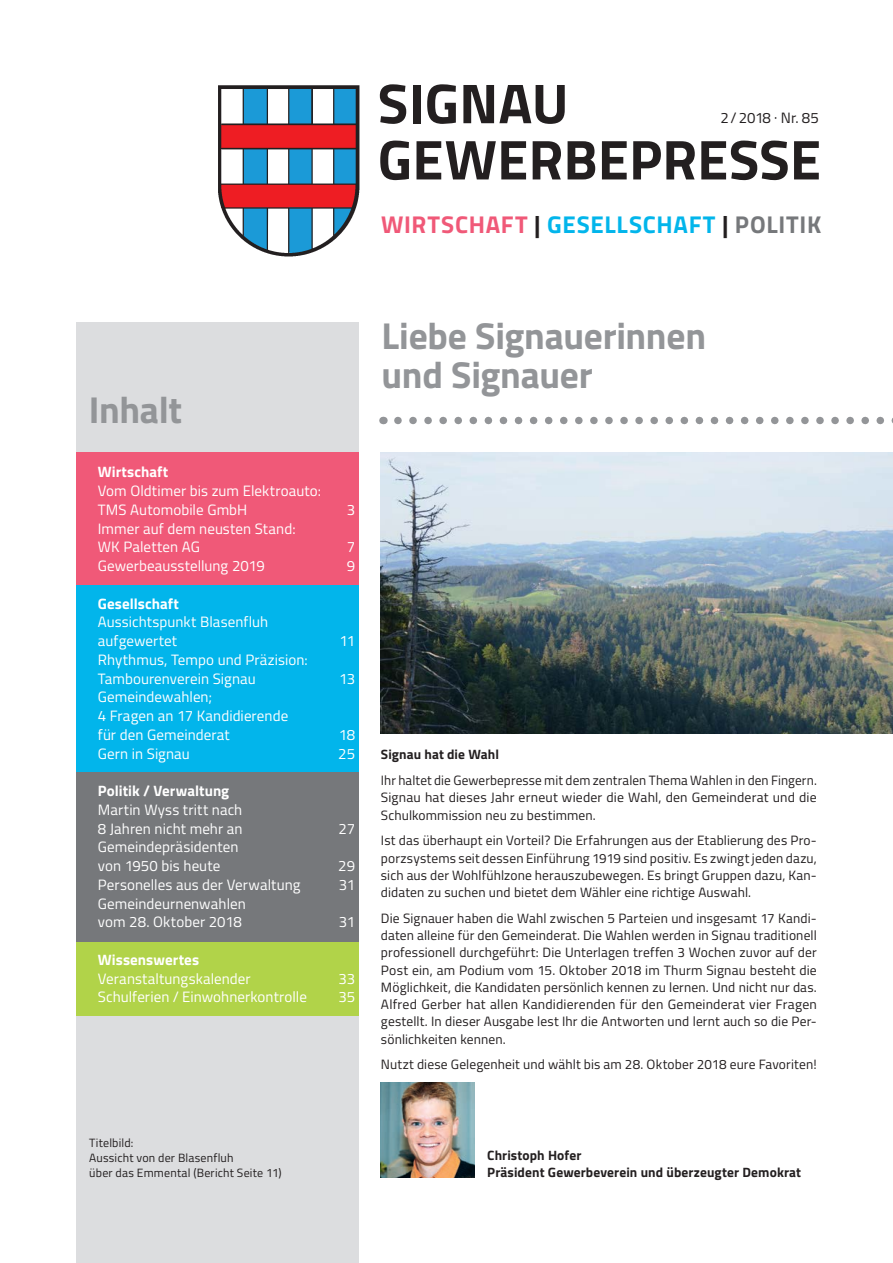
<style>
.page{position:relative;width:893px;height:1263px;background:#fff}
.page>*{position:absolute;margin:0;border:0;box-sizing:border-box;transform-origin:0 0}
.t1{font:700 56.25px/56.2px "Titillium";letter-spacing:.005em;color:#231f20}
.t2{font:700 37.5px/39px "Titillium";letter-spacing:-.01em;color:#939598}
.t3{font:700 24.3px "Titillium";letter-spacing:.03em;color:#02b5eb}
.t4{font:15px/18.8px "Titillium";letter-spacing:.005em;color:#fff}
.t5{font:700 15px "Titillium";letter-spacing:.005em;color:#fff}
.t6{font:15px "Titillium";color:#231f20}
.t7{font:13.5px/17.2px "Titillium";letter-spacing:.01em;color:#231f20;text-align:justify}
.t8{font:700 13.5px/17.2px "Titillium";letter-spacing:.01em;color:#231f20}
.t9{font:12px/15px "Titillium";letter-spacing:.015em;color:#231f20}
.s1{color:#f05978}
.s2{color:#231f20}
.s3{color:#76787b}
</style>
<div class="page">
<div style="left:76px;top:452px;width:283px;height:811px;background:#dcdddf"></div>
<div style="left:76px;top:321px;width:283px;height:131px;background:#dcdddf"></div>
<div style="left:76px;top:452px;width:283px;height:133px;background:#f05978"></div>
<div style="left:76px;top:585px;width:283px;height:187px;background:#02b5eb"></div>
<svg style="left:398px;top:417px;width:495px;height:7px"></svg>
<img style="left:218px;top:85px;width:142px;height:172px">
<div style="left:76px;top:941px;width:283px;height:75px;background:#b1d349"></div>
<div style="left:76px;top:772px;width:283px;height:169px;background:#76787b"></div>
<img style="left:381px;top:452px;width:512px;height:281px">
<img style="left:381px;top:1082px;width:94px;height:96px">
<h1 class="t1" style="left:378px;top:73px;width:445px">SIGNAU<br>GEWERBEPRESSE</h1>
<p class="t6" style="left:720px;top:107px;width:100px">2/2018 · Nr. 85</p>
<h3 class="t3" style="left:381px;top:206px;width:442px"><span class="s1">WIRTSCHAFT</span> <span class="s2">|</span> GESELLSCHAFT <span class="s2">|</span> <span class="s3">POLITIK</span></h3>
<h2 class="t2" style="left:89px;top:388px;width:95px">Inhalt</h2>
<p class="t5" style="left:98px;top:461px;width:72px">Wirtschaft</p>
<p class="t4" style="left:98px;top:481px;width:225px">Vom Oldtimer bis zum Elektroauto:<br>TMS Automobile GmbH</p>
<p class="t4" style="left:98px;top:518px;width:199px">Immer auf dem neusten Stand:<br>WK Paletten AG</p>
<p class="t4" style="left:347px;top:499px;width:10px">3</p>
<p class="t4" style="left:347px;top:537px;width:10px">7</p>
<p class="t4" style="left:98px;top:556px;width:168px">Gewerbeausstellung 2019</p>
<p class="t4" style="left:347px;top:556px;width:10px">9</p>
<p class="t5" style="left:98px;top:592px;width:83px">Gesellschaft</p>
<p class="t4" style="left:98px;top:612px;width:172px">Aussichtspunkt Blasenfluh aufgewertet</p>
<p class="t4" style="left:339px;top:631px;width:17px">11</p>
<p class="t4" style="left:98px;top:649px;width:211px">Rhythmus, Tempo und Präzision:<br>Tambourenverein Signau</p>
<p class="t4" style="left:98px;top:687px;width:192px">Gemeindewahlen;<br>4 Fragen an 17 Kandidierende für den Gemeinderat</p>
<p class="t4" style="left:339px;top:668px;width:18px">13</p>
<p class="t4" style="left:339px;top:724px;width:18px">18</p>
<p class="t4" style="left:98px;top:743px;width:94px">Gern in Signau</p>
<p class="t4" style="left:338px;top:743px;width:18px">25</p>
<p class="t5" style="left:98px;top:779px;width:133px">Politik / Verwaltung</p>
<p class="t4" style="left:98px;top:799px;width:146px">Martin Wyss tritt nach<br>8 Jahren nicht mehr an</p>
<p class="t4" style="left:339px;top:818px;width:18px">27</p>
<p class="t4" style="left:98px;top:837px;width:142px">Gemeindepräsidenten von 1950 bis heute</p>
<p class="t4" style="left:338px;top:856px;width:18px">29</p>
<p class="t4" style="left:98px;top:874px;width:204px">Personelles aus der Verwaltung</p>
<p class="t4" style="left:339px;top:874px;width:18px">31</p>
<p class="t4" style="left:98px;top:893px;width:150px">Gemeindeurnenwahlen vom 28. Oktober 2018</p>
<p class="t4" style="left:339px;top:912px;width:18px">31</p>
<p class="t5" style="left:98px;top:948px;width:103px">Wissenswertes</p>
<p class="t4" style="left:98px;top:968px;width:155px">Veranstaltungskalender</p>
<p class="t4" style="left:338px;top:968px;width:18px">33</p>
<p class="t4" style="left:98px;top:987px;width:211px">Schulferien / Einwohnerkontrolle</p>
<p class="t4" style="left:338px;top:987px;width:18px">35</p>
<p class="t9" style="left:89px;top:1135px;width:194px">Titelbild:<br>Aussicht von der Blasenfluh<br>über das Emmental (Bericht Seite 11)</p>
<h2 class="t2" style="left:382px;top:315px;width:326px">Liebe Signauerinnen und Signauer</h2>
<p class="t8" style="left:381px;top:745px;width:120px">Signau hat die Wahl</p>
<p class="t7" style="left:381px;top:771px;width:437px">Ihr haltet die Gewerbepresse mit dem zentralen Thema Wahlen in den Fingern.<br>Signau hat dieses Jahr erneut wieder die Wahl, den Gemeinderat und die Schulkommission neu zu bestimmen.</p>
<p class="t7" style="left:381px;top:831px;width:437px">Ist das überhaupt ein Vorteil? Die Erfahrungen aus der Etablierung des Pro&shy;porzsystems seit dessen Einführung 1919 sind positiv. Es zwingt jeden dazu, sich aus der Wohlfühlzone herauszubewegen. Es bringt Gruppen dazu, Kan&shy;didaten zu suchen und bietet dem Wähler eine richtige Auswahl.</p>
<p class="t7" style="left:381px;top:909px;width:437px">Die Signauer haben die Wahl zwischen 5 Parteien und insgesamt 17 Kandi&shy;daten alleine für den Gemeinderat. Die Wahlen werden in Signau traditionell professionell durchgeführt: Die Unterlagen treffen 3 Wochen zuvor auf der Post ein, am Podium vom 15. Oktober 2018 im Thurm Signau besteht die Möglichkeit, die Kandidaten persönlich kennen zu lernen. Und nicht nur das.<br>Alfred Gerber hat allen Kandidierenden für den Gemeinderat vier Fragen gestellt. In dieser Ausgabe lest Ihr die Antworten und lernt auch so die Per&shy;sönlichkeiten kennen.</p>
<p class="t7" style="left:381px;top:1055px;width:437px">Nutzt diese Gelegenheit und wählt bis am 28. Oktober 2018 eure Favoriten!</p>
<p class="t8" style="left:487px;top:1146px;width:315px">Christoph Hofer<br>Präsident Gewerbeverein und überzeugter Demokrat</p>
</div>
